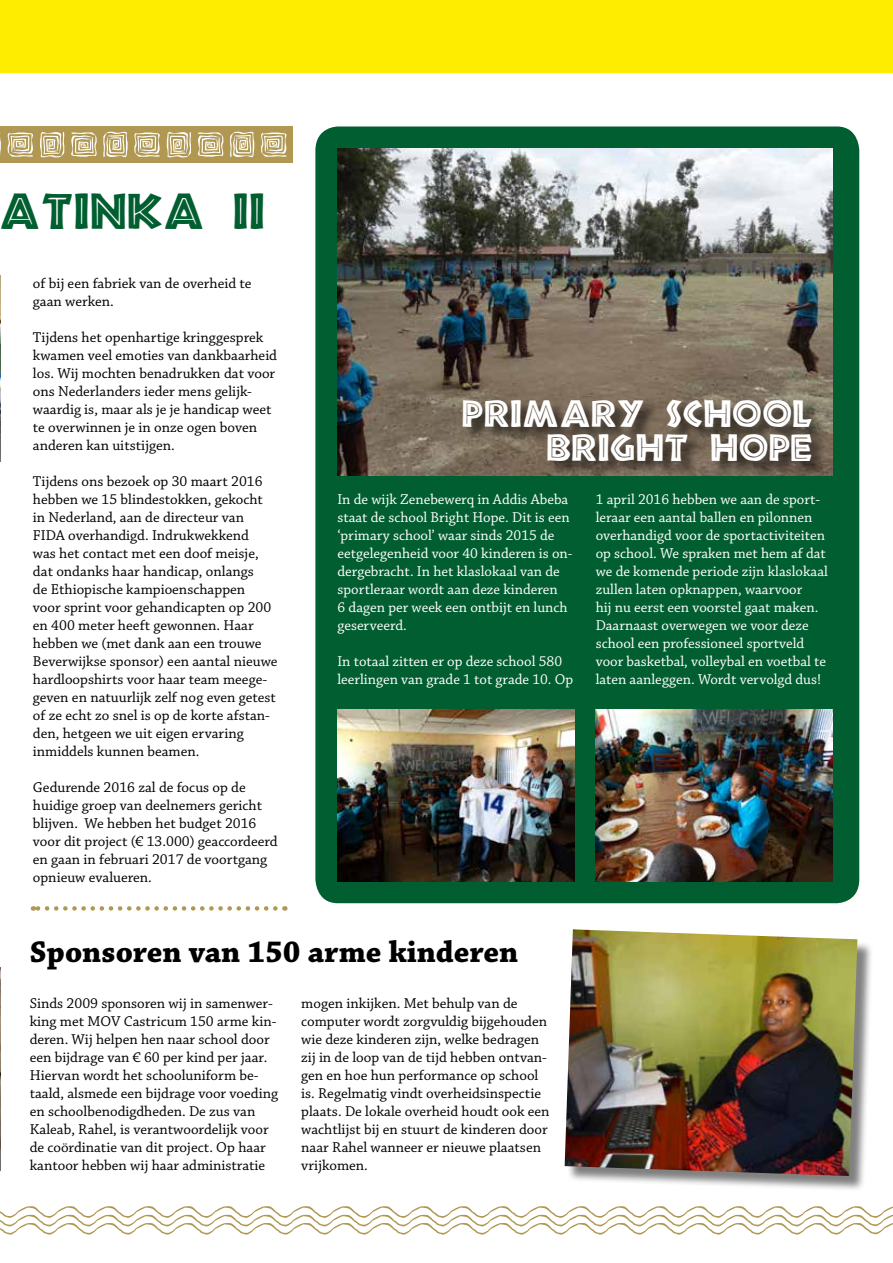
<style>
.page{position:relative;width:893px;height:1263px;background:#fff}
.page>*{position:absolute;margin:0;border:0;box-sizing:border-box;transform-origin:0 0}
.t1{font:46.5px "African";color:#005e30}
.t2{font:35.1px/33.5px "African";color:#fff;text-align:right}
.t3{font:33px "African";color:#fff}
.t4{font:700 31.5px "Chaparral Pro";color:#000}
.t5{font:15px/18px "Chaparral Pro";color:#000}
.t6{font:15px/18px "Chaparral Pro";color:#fff}
</style>
<div class="page">
<div style="left:315px;top:126px;width:544px;height:777px;background:#005e30;border-radius:23px"></div>
<div style="left:0;top:0;width:893px;height:72px;background:#ffed00"></div>
<svg style="left:0;top:1206px;width:893px;height:29px"></svg>
<img style="left:337px;top:149px;width:496px;height:326px">
<div style="left:0;top:126px;width:292px;height:36px;background:#b09853"></div>
<svg style="left:0;top:133px;width:1px;height:23px"></svg>
<svg style="left:103px;top:132px;width:25px;height:25px"></svg>
<svg style="left:230px;top:132px;width:24px;height:25px"></svg>
<svg style="left:8px;top:132px;width:25px;height:25px"></svg>
<svg style="left:134px;top:132px;width:26px;height:25px"></svg>
<svg style="left:261px;top:132px;width:26px;height:25px"></svg>
<svg style="left:40px;top:132px;width:24px;height:25px"></svg>
<svg style="left:167px;top:132px;width:24px;height:25px"></svg>
<svg style="left:71px;top:132px;width:26px;height:25px"></svg>
<svg style="left:198px;top:132px;width:25px;height:25px"></svg>
<div style="left:463px;top:399px;width:365px;height:78px;background:#000;opacity:.65"></div>
<img style="left:337px;top:710px;width:237px;height:172px">
<img style="left:596px;top:710px;width:237px;height:172px">
<img style="left:0;top:275px;width:1px;height:186px">
<svg style="left:33px;top:906px;width:242px;height:5px"></svg>
<div style="left:567px;top:931px;width:306px;height:261px;background:#000;opacity:.5"></div>
<img style="left:565px;top:929px;width:292px;height:247px">
<img style="left:0;top:968px;width:1px;height:203px">
<h1 class="t1" style="left:0;top:190px;width:267px">ATINKA II</h1>
<p class="t5" style="left:33px;top:275px;width:220px">of bij een fabriek van de overheid te gaan werken.</p>
<p class="t5" style="left:33px;top:329px;width:246px">Tijdens het openhartige kringgesprek kwamen veel emoties van dankbaarheid los. Wij mochten benadrukken dat voor ons Nederlanders ieder mens gelijk&shy;waardig is, maar als je je handicap weet te overwinnen je in onze ogen boven anderen kan uitstijgen.</p>
<p class="t5" style="left:33px;top:473px;width:246px">Tijdens ons bezoek op 30 maart 2016 hebben we 15 blindestokken, gekocht in Nederland, aan de directeur van FIDA overhandigd. Indrukwekkend<br>was het contact met een doof meisje, dat ondanks haar handicap, onlangs<br>de Ethiopische kampioenschappen<br>voor sprint voor gehandicapten op 200 en 400 meter heeft gewonnen. Haar hebben we (met dank aan een trouwe Beverwijkse sponsor) een aantal nieuwe hardloopshirts voor haar team meege&shy;geven en natuurlijk zelf nog even getest of ze echt zo snel is op de korte afstan&shy;den, hetgeen we uit eigen ervaring inmiddels kunnen beamen.</p>
<p class="t5" style="left:33px;top:779px;width:246px">Gedurende 2016 zal de focus op de huidige groep van deelnemers gericht blijven. We hebben het budget 2016 voor dit project (€ 13.000) geaccordeerd en gaan in februari 2017 de voortgang opnieuw evalueren.</p>
<h2 class="t2" style="left:462px;top:398px;width:352px">PRIMARY SCHOOL<br>BRIGHT HOPE</h2>
<p class="t6" style="left:337px;top:491px;width:236px">In de wijk Zenebewerq in Addis Abeba staat de school Bright Hope. Dit is een ‘primary school’ waar sinds 2015 de eetgelegenheid voor 40 kinderen is on&shy;dergebracht. In het klaslokaal van de sportleraar wordt aan deze kinderen<br>6 dagen per week een ontbijt en lunch geserveerd.</p>
<p class="t6" style="left:337px;top:653px;width:237px">In totaal zitten er op deze school 580 leerlingen van grade 1 tot grade 10. Op</p>
<h3 class="t3" style="left:594px;top:418px;width:13px">!</h3>
<p class="t6" style="left:596px;top:491px;width:234px">1 april 2016 hebben we aan de sport&shy;leraar een aantal ballen en pilonnen overhandigd voor de sportactiviteiten op school. We spraken met hem af dat we de komende periode zijn klaslokaal zullen laten opknappen, waarvoor<br>hij nu eerst een voorstel gaat maken.<br>Daarnaast overwegen we voor deze school een professioneel sportveld voor basketbal, volleybal en voetbal te laten aanleggen. Wordt vervolgd dus!</p>
<h3 class="t4" style="left:30px;top:934px;width:490px">Sponsoren van 150 arme kinderen</h3>
<p class="t5" style="left:30px;top:995px;width:250px">Sinds 2009 sponsoren wij in samenwer&shy;king met MOV Castricum 150 arme kin&shy;deren. Wij helpen hen naar school door een bijdrage van € 60 per kind per jaar.<br>Hiervan wordt het schooluniform be&shy;taald, alsmede een bijdrage voor voeding en schoolbenodigdheden. De zus van Kaleab, Rahel, is verantwoordelijk voor de coördinatie van dit project. Op haar kantoor hebben wij haar administratie</p>
<p class="t5" style="left:301px;top:995px;width:250px">mogen inkijken. Met behulp van de computer wordt zorgvuldig bijgehouden wie deze kinderen zijn, welke bedragen zij in de loop van de tijd hebben ontvan&shy;gen en hoe hun performance op school is. Regelmatig vindt overheidsinspectie plaats. De lokale overheid houdt ook een wachtlijst bij en stuurt de kinderen door naar Rahel wanneer er nieuwe plaatsen vrijkomen.</p>
</div>
